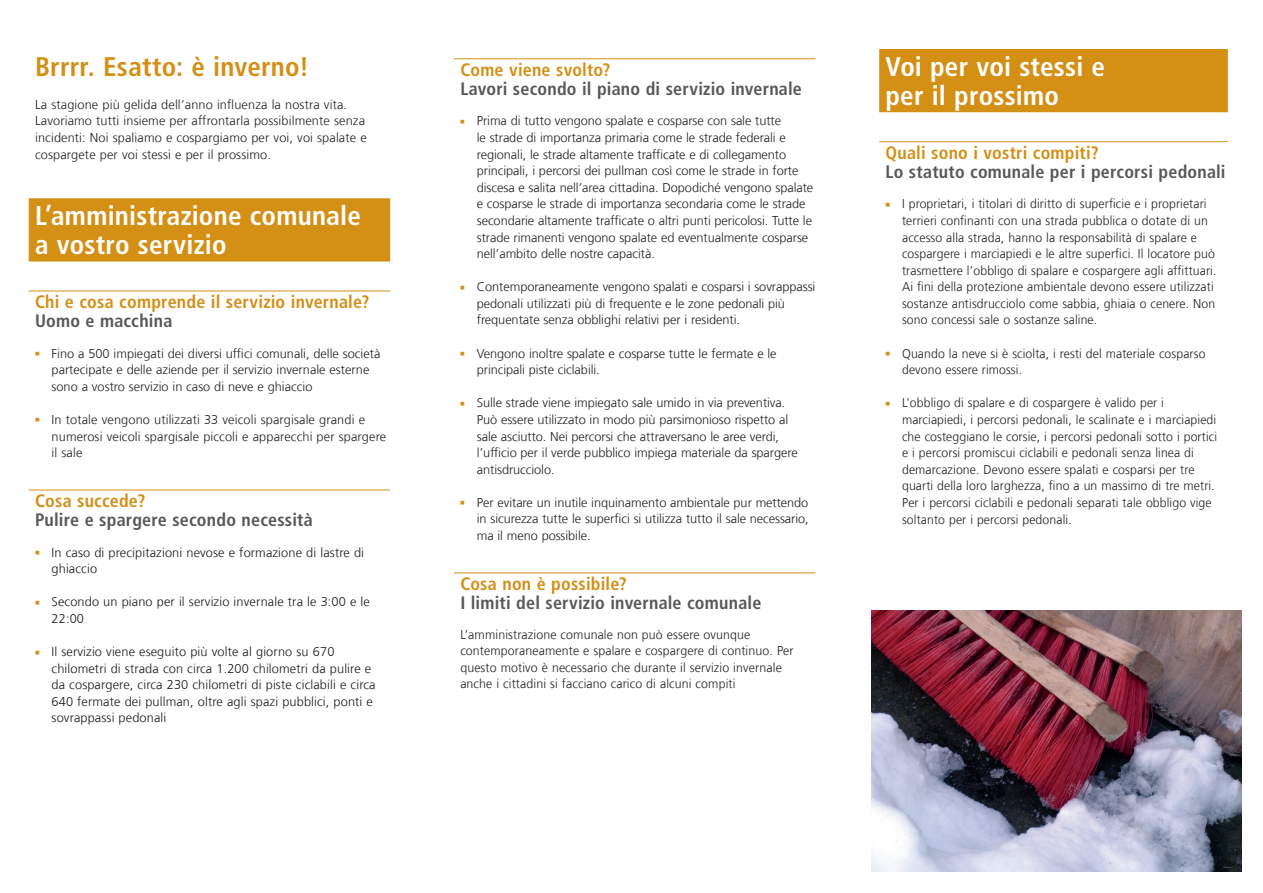
<style>
.page{position:relative;width:1263px;height:893px;background:#fff}
.page>*{position:absolute;margin:0;border:0;box-sizing:border-box;transform-origin:0 0}
.t1{font:700 condensed 27px/29px "Frutiger For Karlsruhe";letter-spacing:.01em;color:#fff}
.t2{font:700 condensed 27px "Frutiger For Karlsruhe";letter-spacing:.01em;color:#d48f15}
.t3{font:700 condensed 18px "Frutiger For Karlsruhe";letter-spacing:.01em;color:#57585a}
.t4{font:700 condensed 18px "Frutiger For Karlsruhe";letter-spacing:.01em;color:#d48f15}
.t5{font:300 12.75px/16.6px "Frutiger For Karlsruhe";letter-spacing:.01em;color:#231f20}
.t6{font:300 12.75px/16.6px "Frutiger For Karlsruhe";letter-spacing:.01em;color:#231f20;scale:.96 1}
.t7{font:300 12.75px/16.6px "Frutiger For Karlsruhe";letter-spacing:.01em;color:#1a1a18}
</style>
<div class="page">
<img style="left:872px;top:611px;width:370px;height:261px">
<div style="left:879px;top:49px;width:349px;height:63px;background:#d48f15"></div>
<hr style="left:879px;top:141px;width:349px;height:1px;background:#d48f15">
<div style="left:29px;top:198px;width:361px;height:63px;background:#d48f15"></div>
<hr style="left:29px;top:291px;width:361px;height:1px;background:#d48f15">
<hr style="left:29px;top:490px;width:361px;height:1px;background:#d48f15">
<hr style="left:454px;top:58px;width:361px;height:1px;background:#d48f15">
<hr style="left:454px;top:572px;width:361px;height:1px;background:#d48f15">
<h1 class="t2" style="left:35px;top:50px;width:276px">Brrrr. Esatto: è inverno!</h1>
<p class="t5" style="left:35px;top:96px;width:333px">La stagione più gelida dell’anno influenza la nostra vita.<br>Lavoriamo tutti insieme per affrontarla possibilmente senza incidenti: Noi spaliamo e cospargiamo per voi, voi spalate e cospargete per voi stessi e per il prossimo.</p>
<h1 class="t1" style="left:35px;top:201px;width:327px">L’amministrazione comunale a vostro servizio</h1>
<h2 class="t4" style="left:35px;top:291px;width:336px">Chi e cosa comprende il servizio invernale?</h2>
<h2 class="t3" style="left:35px;top:310px;width:139px">Uomo e macchina</h2>
<p class="t5" style="left:52px;top:345px;width:330px">Fino a 500 impiegati dei diversi uffici comunali, delle società partecipate e delle aziende per il servizio invernale esterne sono a vostro servizio in caso di neve e ghiaccio</p>
<p class="t5" style="left:52px;top:411px;width:336px">In totale vengono utilizzati 33 veicoli spargisale grandi e numerosi veicoli spargisale piccoli e apparecchi per spargere il sale</p>
<h2 class="t4" style="left:35px;top:490px;width:112px">Cosa succede?</h2>
<h2 class="t3" style="left:35px;top:509px;width:279px">Pulire e spargere secondo necessità</h2>
<p class="t7" style="left:52px;top:544px;width:314px">In caso di precipitazioni nevose e formazione di lastre di ghiaccio</p>
<p class="t7" style="left:52px;top:594px;width:320px">Secondo un piano per il servizio invernale tra le 3:00 e le<br>22:00</p>
<p class="t7" style="left:52px;top:643px;width:326px">Il servizio viene eseguito più volte al giorno su 670 chilometri di strada con circa 1.200 chilometri da pulire e da cospargere, circa 230 chilometri di piste ciclabili e circa 640 fermate dei pullman, oltre agli spazi pubblici, ponti e sovrappassi pedonali</p>
<h2 class="t4" style="left:460px;top:59px;width:152px">Come viene svolto?</h2>
<h2 class="t3" style="left:460px;top:78px;width:343px">Lavori secondo il piano di servizio invernale</h2>
<p class="t5" style="left:477px;top:113px;width:338px">Prima di tutto vengono spalate e cosparse con sale tutte<br>le strade di importanza primaria come le strade federali e regionali, le strade altamente trafficate e di collegamento principali, i percorsi dei pullman così come le strade in forte discesa e salita nell’area cittadina. Dopodiché vengono spalate e cosparse le strade di importanza secondaria come le strade secondarie altamente trafficate o altri punti pericolosi. Tutte le strade rimanenti vengono spalate ed eventualmente cosparse nell’ambito delle nostre capacità.</p>
<p class="t5" style="left:477px;top:279px;width:340px">Contemporaneamente vengono spalati e cosparsi i sovrappassi pedonali utilizzati più di frequente e le zone pedonali più frequentate senza obblighi relativi per i residenti.</p>
<p class="t5" style="left:477px;top:345px;width:301px">Vengono inoltre spalate e cosparse tutte le fermate e le principali piste ciclabili.</p>
<p class="t5" style="left:477px;top:395px;width:322px">Sulle strade viene impiegato sale umido in via preventiva.<br>Può essere utilizzato in modo più parsimonioso rispetto al sale asciutto. Nei percorsi che attraversano le aree verdi, l’ufficio per il verde pubblico impiega materiale da spargere antisdrucciolo.</p>
<p class="t5" style="left:477px;top:494px;width:333px;text-align:justify">Per evitare un inutile inquinamento ambientale pur mettendo in sicurezza tutte le superfici si utilizza tutto il sale necessario, ma il meno possibile.</p>
<h2 class="t4" style="left:460px;top:573px;width:168px">Cosa non è possibile?</h2>
<h2 class="t3" style="left:460px;top:592px;width:303px">I limiti del servizio invernale comunale</h2>
<p class="t5" style="left:460px;top:626px;width:335px">L’amministrazione comunale non può essere ovunque contemporaneamente e spalare e cospargere di continuo. Per questo motivo è necessario che durante il servizio invernale anche i cittadini si facciano carico di alcuni compiti</p>
<h1 class="t1" style="left:885px;top:52px;width:221px">Voi per voi stessi e per il prossimo</h1>
<h2 class="t4" style="left:885px;top:142px;width:215px">Quali sono i vostri compiti?</h2>
<h2 class="t3" style="left:885px;top:161px;width:342px">Lo statuto comunale per i percorsi pedonali</h2>
<p class="t6" style="left:902px;top:196px;width:329px">I proprietari, i titolari di diritto di superficie e i proprietari terrieri confinanti con una strada pubblica o dotate di un accesso alla strada, hanno la responsabilità di spalare e cospargere i marciapiedi e le altre superfici. Il locatore può trasmettere l’obbligo di spalare e cospargere agli affittuari.<br>Ai fini della protezione ambientale devono essere utilizzati sostanze antisdrucciolo come sabbia, ghiaia o cenere. Non sono concessi sale o sostanze saline.</p>
<p class="t6" style="left:902px;top:345px;width:318px">Quando la neve si è sciolta, i resti del materiale cosparso devono essere rimossi.</p>
<p class="t6" style="left:902px;top:395px;width:330px">L’obbligo di spalare e di cospargere è valido per i marciapiedi, i percorsi pedonali, le scalinate e i marciapiedi che costeggiano le corsie, i percorsi pedonali sotto i portici e i percorsi promiscui ciclabili e pedonali senza linea di demarcazione. Devono essere spalati e cosparsi per tre quarti della loro larghezza, fino a un massimo di tre metri.<br>Per i percorsi ciclabili e pedonali separati tale obbligo vige soltanto per i percorsi pedonali.</p>
</div>
